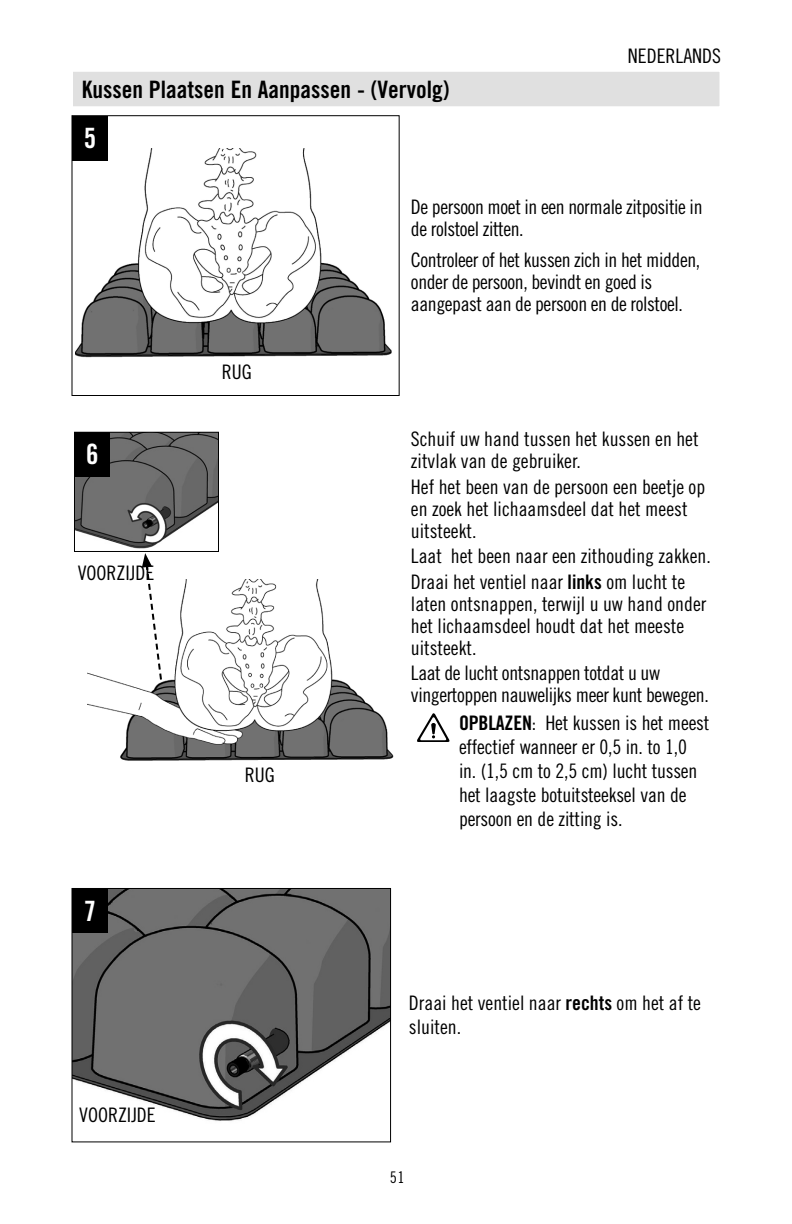
<style>
.page{position:relative;width:792px;height:1224px;background:#fff}
.page>*{position:absolute;margin:0;border:0;box-sizing:border-box;transform-origin:0 0}
.t1{font:28px "Trade Gothic LT Std Bd Cn 20";color:#fff}
.t2{font:24px "Trade Gothic LT Std Bd Cn 20";color:#000}
.t3{font:20px/24px "Trade Gothic LT Std Cn 18";color:#000}
.t4{font:20px/22px "Trade Gothic LT Std Cn 18";letter-spacing:-.02em;color:#000}
.t5{font:16px "Trade Gothic LT Std Cn 18";color:#000}
.s1{font-family:"Trade Gothic LT Std Bd Cn 20"}
</style>
<div class="page">
<div style="left:72px;top:71px;width:648px;height:36px;background:#e0e0e0"></div>
<div style="left:72px;top:71px;width:648px;height:36px;border:1px solid #fff"></div>
<svg style="left:417px;top:713px;width:32px;height:29px"></svg>
<img style="left:74px;top:890px;width:315px;height:231px">
<div style="left:72px;top:888px;width:319px;height:254px;border:1px solid #000"></div>
<div style="left:72px;top:888px;width:36px;height:45px;background:#000"></div>
<img style="left:76px;top:149px;width:316px;height:209px">
<div style="left:72px;top:115px;width:327px;height:281px;border:1px solid #000"></div>
<div style="left:72px;top:116px;width:36px;height:44px;background:#000"></div>
<img style="left:87px;top:580px;width:307px;height:181px">
<img style="left:76px;top:434px;width:141px;height:115px">
<div style="left:74px;top:432px;width:145px;height:120px;border:1px solid #000"></div>
<div style="left:74px;top:432px;width:36px;height:45px;background:#000"></div>
<svg style="left:142px;top:553px;width:21px;height:129px"></svg>
<p class="t2" style="left:82px;top:75px;width:369px">Kussen Plaatsen En Aanpassen - (Vervolg)</p>
<h1 class="t1" style="left:84px;top:121px;width:14px">5</h1>
<p class="t3" style="left:628px;top:44px;width:95px">NEDERLANDS</p>
<h1 class="t1" style="left:86px;top:437px;width:14px">6</h1>
<p class="t3" style="left:78px;top:561px;width:78px">VOORZIJDE</p>
<p class="t3" style="left:222px;top:359px;width:31px">RUG</p>
<h1 class="t1" style="left:84px;top:894px;width:14px">7</h1>
<p class="t3" style="left:79px;top:1102px;width:78px">VOORZIJDE</p>
<p class="t3" style="left:245px;top:763px;width:31px">RUG</p>
<p class="t4" style="left:411px;top:196px;width:293px">De persoon moet in een normale zitpositie in de rolstoel zitten.</p>
<p class="t4" style="left:411px;top:249px;width:291px">Controleer of het kussen zich in het midden, onder de persoon, bevindt en goed is aangepast aan de persoon en de rolstoel.</p>
<p class="t3" style="left:411px;top:428px;width:289px;line-height:22px">Schuif uw hand tussen het kussen en het zitvlak van de gebruiker.</p>
<p class="t3" style="left:411px;top:475px;width:296px;line-height:22px">Hef het been van de persoon een beetje op en zoek het lichaamsdeel dat het meest uitsteekt.</p>
<p class="t3" style="left:411px;top:543px;width:301px;line-height:25.6px">Laat het been naar een zithouding zakken.<br>Draai het ventiel naar <span class="s1">links</span> om lucht te</p>
<p class="t3" style="left:411px;top:592px;width:297px;line-height:22px">laten ontsnappen, terwijl u uw hand onder het lichaamsdeel houdt dat het meeste uitsteekt.</p>
<p class="t4" style="left:411px;top:662px;width:299px">Laat de lucht ontsnappen totdat u uw vingertoppen nauwelijks meer kunt bewegen.</p>
<p class="t3" style="left:459px;top:711px;width:252px"><span class="s1">OPBLAZEN</span>: Het kussen is het meest effectief wanneer er 0,5 in. to 1,0<br>in. (1,5 cm to 2,5 cm) lucht tussen het laagste botuitsteeksel van de persoon en de zitting is.</p>
<p class="t3" style="left:409px;top:991px;width:294px">Draai het ventiel naar <span class="s1">rechts</span> om het af te sluiten.</p>
<p class="t5" style="left:390px;top:1168px;width:16px">51</p>
</div>
